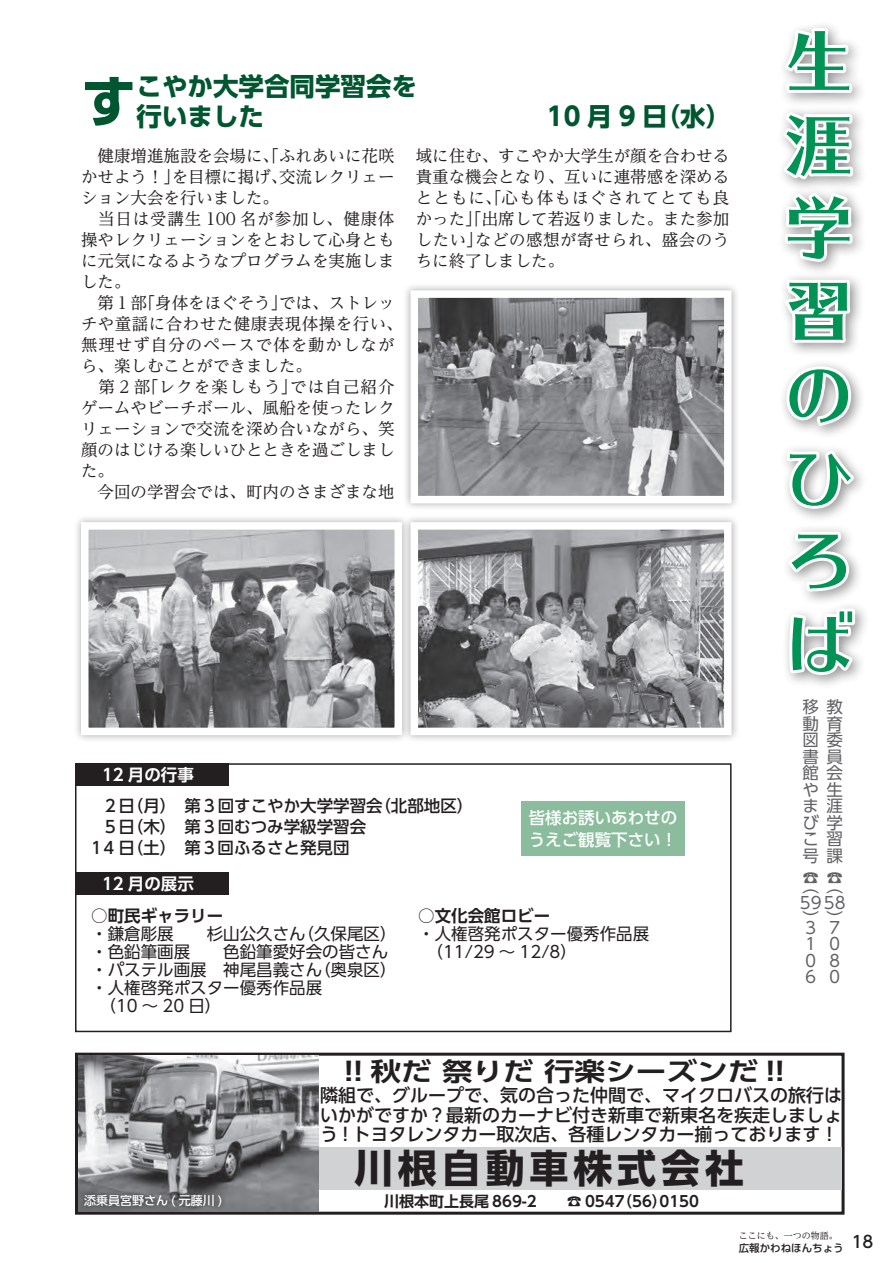
<style>
.page{position:relative;width:893px;height:1263px;background:#fff}
.page>*{position:absolute;margin:0;border:0;box-sizing:border-box;transform-origin:0 0}
.窓辺_本文{font:67.5px/83.1px "UD Typos 515 Std";color:#019256;text-align:justify}
.t1{font:700 55.5px "UD Shin Go Pro";color:#005630}
.t2{font:700 39px "UD Shin Go Pro";letter-spacing:.125em;color:#231f20}
.t3{font:700 25.5px "UD Shin Go Pro";color:#005630}
.t4{font:700 25.5px "UD Shin Go Pro De";color:#231f20;scale:1.2 1}
.t5{font:500 18px/19.5px "UD Shin Go Pro";color:#231f20;text-align:justify}
.t6{font:16.5px/21px "UD Reimin Pro";color:#231f20}
.t7{font:16.5px/18px "UD Shin Go Pro";color:#231f20}
.t8{font:16.5px/21px "UD Reimin Pro";letter-spacing:.03em;color:#231f20}
.t9{font:500 16.5px "UD Shin Go Pro";color:#231f20}
.t10{font:16.5px/16.5px "UD Shin Go Pro";color:#636366;text-align:justify}
.t11{font:500 16.5px/22.5px "UD Shin Go Pro";color:#fff}
.t12{font:700 16.5px "UD Shin Go Pro De";color:#231f20}
.t13{font:700 16.5px "UD Shin Go Pro De";color:#fff}
.t14{font:700 15px "UD Shin Go Pro De";color:#231f20}
.t15{font:500 12px "UD Shin Go Pro";color:#fff}
.t16{font:500 10.5px "UD Shin Go Pro";color:#231f20}
.t17{font:9px "UD Reimin Pro";color:#231f20}
</style>
<div class="page">
<div style="left:75px;top:763px;width:657px;height:269px;border:2px solid #231f20"></div>
<div style="left:75px;top:763px;width:153px;height:23px;background:#231f20"></div>
<div style="left:75px;top:872px;width:153px;height:23px;background:#231f20"></div>
<svg style="left:75px;top:1052px;width:770px;height:163px"></svg>
<div style="left:317px;top:1147px;width:525px;height:42px;background:#d1d2d4"></div>
<img style="left:78px;top:1056px;width:240px;height:156px">
<div style="left:80px;top:1190px;width:146px;height:21px;background:#231f20;opacity:.84"></div>
<div style="left:521px;top:802px;width:164px;height:54px;background:#8abc9d"></div>
<div style="left:402px;top:282px;width:338px;height:230px;background:#231f20;opacity:.4"></div>
<img style="left:420px;top:299px;width:303px;height:195px">
<div style="left:411px;top:290px;width:321px;height:213px;border:8px solid #fff"></div>
<div style="left:402px;top:514px;width:338px;height:229px;background:#231f20;opacity:.4"></div>
<img style="left:420px;top:531px;width:303px;height:195px">
<div style="left:411px;top:522px;width:321px;height:213px;border:8px solid #fff"></div>
<div style="left:73px;top:514px;width:337px;height:229px;background:#231f20;opacity:.4"></div>
<img style="left:90px;top:531px;width:303px;height:195px">
<div style="left:81px;top:522px;width:321px;height:213px;border:8px solid #fff"></div>
<div style="left:776px;top:20px;width:94px;height:670px;background:#231f20;opacity:.5"></div>
<svg style="left:779px;top:25px;width:76px;height:72px"></svg>
<svg style="left:777px;top:107px;width:93px;height:405px"></svg>
<svg style="left:776px;top:527px;width:76px;height:69px"></svg>
<svg style="left:786px;top:605px;width:72px;height:85px"></svg>
<p class="t1" style="left:81px;top:56px;width:57px">す</p>
<p class="t3" style="left:137px;top:66px;width:282px">こやか大学合同学習会を</p>
<p class="t3" style="left:137px;top:96px;width:129px">行いました</p>
<p class="t6" style="left:81px;top:144px;width:315px;text-align:right">　健康増進施設を会場に、「ふれあいに花咲交流レクリェー</p>
<p class="t3" style="left:547px;top:96px;width:186px">10 月 9 （日水(</p>
<p class="t6" style="left:416px;top:144px;width:315px;text-align:right">域に住む、すこやか大学生が顔を合わせる貴重な機会となり、互いに連帯感を深めるとともに、「心も体もほぐされてとても良かった」「出席して若返りました。また参加などの感想が寄せられ、盛会のう</p>
<p class="t6" style="left:172px;top:165px;width:117px">を目標に掲げ、</p>
<p class="t6" style="left:81px;top:165px;width:200px">かせよう！」<br>ション大会を行いました。</p>
<p class="t6" style="left:81px;top:207px;width:315px;text-align:justify">　当日は受講生 100 名が参加し、健康体操やレクリェーションをとおして心身ともに元気になるようなプログラムを実施しました。</p>
<p class="t6" style="left:279px;top:291px;width:117px">では、ストレッ</p>
<p class="t6" style="left:416px;top:228px;width:150px">したい」<br>ちに終了しました。</p>
<p class="t8" style="left:81px;top:291px;width:323px">　第１「部身体をほぐそう」<br>チや童謡に合わせた健康表現体操を行い、無理せず自分のペースで体を動かしながら、楽しむことができました。</p>
<p class="t6" style="left:290px;top:375px;width:106px">では自己紹介</p>
<p class="t6" style="left:81px;top:375px;width:315px">　第２「部レクを楽しもう」<br>ゲームやビーチボール、風船を使ったレクリェーションで交流を深め合いながら、笑顔のはじける楽しいひとときを過ごしました。</p>
<p class="t6" style="left:81px;top:480px;width:315px">　今回の学習会では、町内のさまざまな地</p>
<p class="t13" style="left:102px;top:761px;width:93px">12 月の行事</p>
<p class="t9" style="left:102px;top:792px;width:282px">２（日月）　第３回すこやか大学学習会</p>
<p class="t9" style="left:102px;top:813px;width:265px">５（日木）　第３回むつみ学級学習会</p>
<p class="t9" style="left:91px;top:834px;width:260px">14 （日土）　第３回ふるさと発見団</p>
<p class="t9" style="left:374px;top:792px;width:100px">（北部地区(</p>
<p class="t13" style="left:102px;top:870px;width:93px">12 月の展示</p>
<p class="t11" style="left:529px;top:806px;width:150px">皆様お誘いあわせのうえご観覧下さい!</p>
<p class="t12" style="left:91px;top:903px;width:133px">○町民ギャラリー</p>
<p class="t7" style="left:297px;top:924px;width:100px">（久保尾区(</p>
<p class="t7" style="left:91px;top:924px;width:216px">・鎌倉彫展　　杉山公久さん</p>
<p class="t7" style="left:91px;top:942px;width:298px">・色鉛筆画展　　色鉛筆愛好会の皆さん</p>
<p class="t7" style="left:314px;top:960px;width:84px">（奥泉区(</p>
<p class="t7" style="left:91px;top:960px;width:232px">・パステル画展　神尾昌義さん</p>
<p class="t7" style="left:99px;top:978px;width:224px;text-indent:-8px">・人権啓発ポスター優秀作品展（10 ～ 20 日(</p>
<p class="t12" style="left:418px;top:903px;width:133px">○文化会館ロビー</p>
<p class="t7" style="left:426px;top:924px;width:224px;text-indent:-8px">・人権啓発ポスター優秀作品展)11/29 ~ 12/8(</p>
<p class="窓辺_本文" style="left:785px;top:17px;width:69px">生涯学習のひろば</p>
<p class="t10" style="left:802px;top:698px;width:42px;text-align:right">教<br>育<br>委<br>員<br>会<br>生<br>涯<br>び学習<br>課</p>
<p class="t10" style="left:802px;top:698px;width:17px">移動図書館やま</p>
<p class="t10" style="left:802px;top:830px;width:17px">こ号</p>
<p class="t10" style="left:802px;top:869px;width:17px">☎</p>
<p class="t10" style="left:826px;top:869px;width:17px">☎</p>
<p class="t10" style="left:802px;top:877px;width:18px">)</p>
<p class="t10" style="left:826px;top:877px;width:18px">)</p>
<p class="t10" style="left:800px;top:893px;width:47px">5958</p>
<p class="t10" style="left:802px;top:910px;width:18px">(</p>
<p class="t10" style="left:826px;top:910px;width:18px">(</p>
<p class="t10" style="left:802px;top:918px;width:14px;text-align:left">３<br>１<br>０<br>６</p>
<p class="t10" style="left:826px;top:918px;width:14px">７<br>０<br>８<br>０</p>
<p class="t15" style="left:84px;top:1190px;width:140px">添乗員宮野さん ( 元藤川 )</p>
<p class="t4" style="left:344px;top:1051px;width:368px">!! 秋だ祭りだ行楽シーズンだ !!</p>
<p class="t5" style="left:320px;top:1085px;width:523px">隣組で、グループで、気の合った仲間で、マイクロバスの旅行はいかがですか？最新のカーナビ付き新車で新東名を疾走しましょう ! トヨタレンタカー取次店、各種レンタカー揃っております!</p>
<p class="t2" style="left:354px;top:1136px;width:391px">川根自動車株式会社</p>
<p class="t14" style="left:659px;top:1189px;width:41px">0150</p>
<p class="t14" style="left:617px;top:1189px;width:51px">)56(</p>
<p class="t14" style="left:384px;top:1189px;width:154px">川根本町上長尾 869-2</p>
<p class="t14" style="left:567px;top:1189px;width:59px">☎ 0547</p>
<p class="t17" style="left:739px;top:1228px;width:100px">ここにも、一つの物語。</p>
<p class="t9" style="left:852px;top:1229px;width:23px">18</p>
<p class="t16" style="left:739px;top:1239px;width:106px">広報かわねほんちょう</p>
</div>
